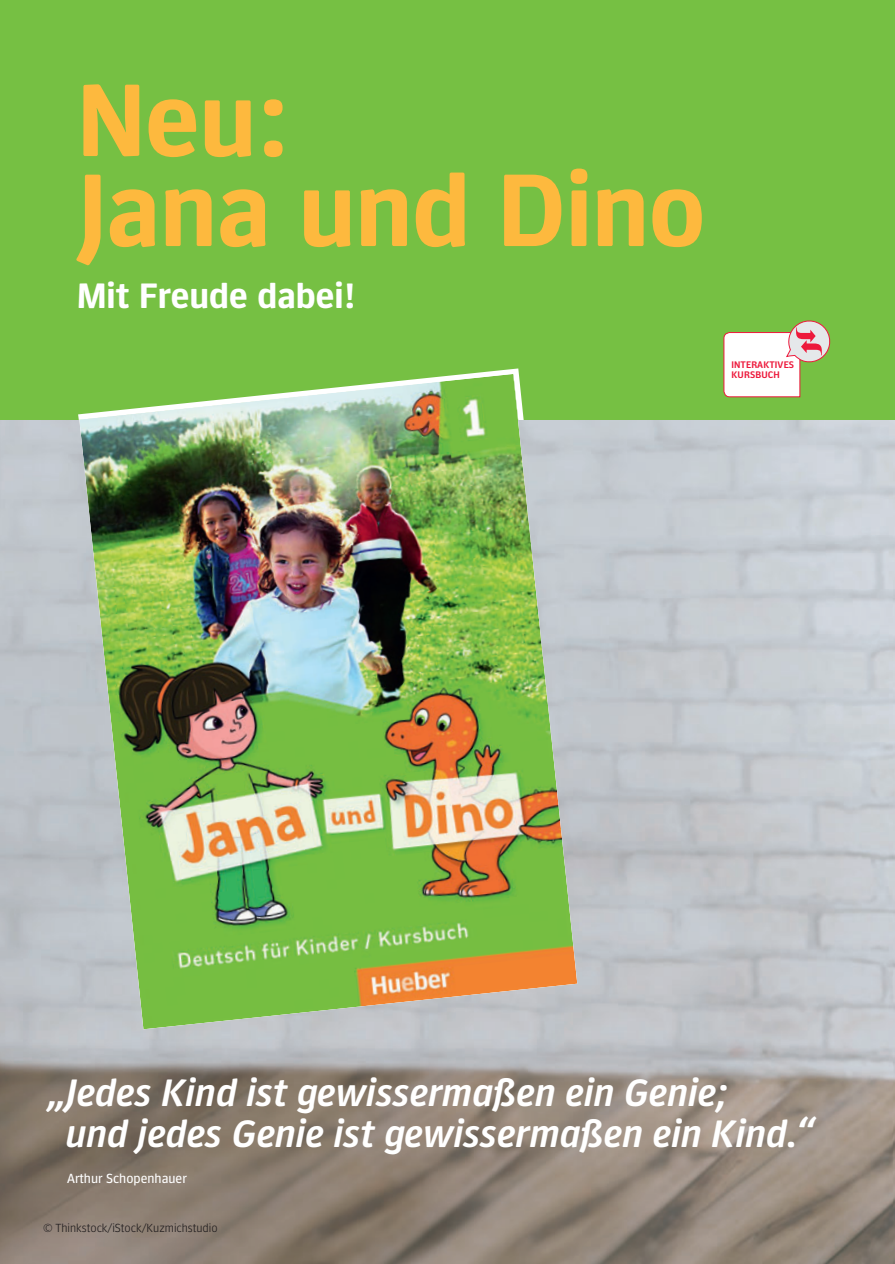
<style>
.page{position:relative;width:895px;height:1264px;background:#fff}
.page>*{position:absolute;margin:0;border:0;box-sizing:border-box;transform-origin:0 0}
.t1{font:700 105px/90px "Forward Sans";letter-spacing:-.005em;color:#fdb93e}
.t2{font:italic 39px/40.5px "Forward Sans Semi";color:#fff}
.t3{font:700 36px "Forward Sans";color:#fff}
.t4{font:13.5px "Forward Sans";color:#fff}
.t5{font:300 12px "Forward Sans";color:#231f20}
.t6{font:10.5px "Forward Sans Semi";color:#231f20}
.t7{font:9.75px/10.5px "Forward Sans Semi";letter-spacing:.01em;color:#ed1a3c}
</style>
<div class="page">
<img style="left:0;top:420px;width:893px;height:844px">
<div style="left:0;top:0;width:893px;height:420px;background:#76c043"></div>
<svg style="left:78px;top:368px;width:441px;height:52px"></svg>
<svg style="left:723px;top:320px;width:108px;height:78px"></svg>
<img style="left:79px;top:374px;width:498px;height:655px">
<hr style="left:893px;top:0;width:2px;height:420px;background:#76c043">
<h1 class="t1" style="left:77px;top:82px;width:630px">Neu:<br>Jana und Dino</h1>
<p class="t3" style="left:77px;top:282px;width:280px">Mit Freude dabei!</p>
<p class="t7" style="left:731px;top:360px;width:64px">INTERAKTIVES<br>KURSBUCH</p>
<p class="t2" style="left:65px;top:1075px;width:752px;text-indent:-19px">„ Jedes Kind ist gewissermaßen ein Genie;<br>und jedes Genie ist gewissermaßen ein Kind.“</p>
<p class="t4" style="left:67px;top:1173px;width:121px">Arthur Schopenhauer</p>
<p class="t5" style="left:43px;top:1223px;width:176px">© Thinkstock/iStock/Kuzmichstudio</p>
<p class="t6" style="left:64px;top:1224px;width:74px">www.hueber.de</p>
</div>
